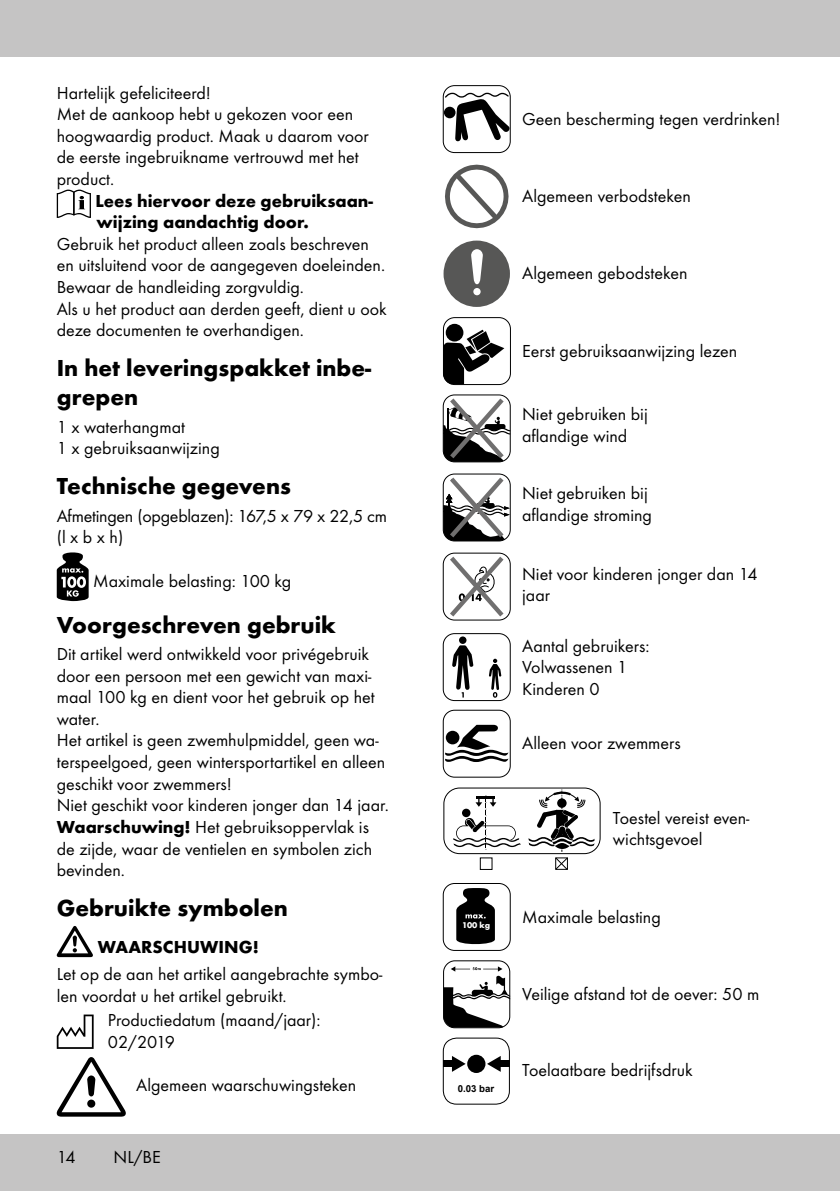
<style>
.page{position:relative;width:840px;height:1191px;background:#fff}
.page>*{position:absolute;margin:0;border:0;box-sizing:border-box;transform-origin:0 0}
.t1{font:700 24px/28.8px "Futura TOT";color:#000}
.t2{font:18px/21.6px "Futura TOT Boo";color:#000}
.t3{font:700 18px/21.6px "Futura TOT";color:#000}
.t4{font:700 9.6px "Arial";color:#000}
.t5{font:700 8.6px "Futura TOT";color:#fff}
.s1{font-family:"Futura TOT";font-weight:700}
</style>
<div class="page">
<div style="left:0;top:1134px;width:839px;height:57px;background:#c5c4c4"></div>
<div style="left:0;top:0;width:839px;height:57px;background:#c5c4c4"></div>
<svg style="left:57px;top:190px;width:34px;height:28px"></svg>
<svg style="left:57px;top:552px;width:32px;height:49px"></svg>
<svg style="left:57px;top:926px;width:36px;height:31px"></svg>
<svg style="left:57px;top:1014px;width:37px;height:35px"></svg>
<svg style="left:57px;top:1057px;width:69px;height:59px"></svg>
<div style="left:87px;top:1099px;width:8px;height:8px;background:#000;border-radius:50%"></div>
<div style="left:442px;top:85px;width:68px;height:68px;border:1px solid #000;border-radius:11px"></div>
<div style="left:443px;top:107px;width:12px;height:11px;background:#3c3c3c;border-radius:50%"></div>
<svg style="left:444px;top:92px;width:66px;height:51px"></svg>
<svg style="left:445px;top:164px;width:64px;height:65px"></svg>
<div style="left:443px;top:240px;width:66px;height:67px;background:#575756;border-radius:50%"></div>
<svg style="left:471px;top:249px;width:12px;height:35px"></svg>
<div style="left:473px;top:288px;width:7px;height:7px;background:#fff;border-radius:50%"></div>
<div style="left:443px;top:317px;width:67px;height:68px;border:1px solid #000;border-radius:11px"></div>
<div style="left:445px;top:324px;width:18px;height:17px;background:#000;border-radius:50%"></div>
<svg style="left:443px;top:330px;width:61px;height:54px"></svg>
<svg style="left:443px;top:394px;width:67px;height:68px"></svg>
<svg style="left:444px;top:474px;width:65px;height:67px"></svg>
<div style="left:442px;top:473px;width:68px;height:68px;border:1px solid #000;border-radius:11px"></div>
<div style="left:442px;top:553px;width:68px;height:67px;border:1px solid #000;border-radius:11px"></div>
<svg style="left:445px;top:552px;width:63px;height:68px"></svg>
<div style="left:442px;top:633px;width:68px;height:68px;border:1px solid #000;border-radius:11px"></div>
<div style="left:459px;top:636px;width:7px;height:8px;background:#000;border-radius:50%"></div>
<svg style="left:452px;top:645px;width:21px;height:52px"></svg>
<svg style="left:489px;top:658px;width:12px;height:39px"></svg>
<div style="left:442px;top:710px;width:68px;height:67px;border:1px solid #000;border-radius:11px"></div>
<svg style="left:443px;top:725px;width:65px;height:37px"></svg>
<svg style="left:453px;top:789px;width:146px;height:81px"></svg>
<svg style="left:461px;top:808px;width:9px;height:9px"></svg>
<div style="left:443px;top:787px;width:157px;height:67px;border:1px solid #000;border-radius:16px"></div>
<div style="left:442px;top:883px;width:68px;height:67px;border:1px solid #000;border-radius:11px"></div>
<svg style="left:456px;top:888px;width:38px;height:57px;background:#2e2e2e"></svg>
<div style="left:443px;top:960px;width:67px;height:68px;border:1px solid #000;border-radius:11px"></div>
<svg style="left:443px;top:966px;width:67px;height:61px"></svg>
<div style="left:442px;top:1037px;width:67px;height:67px;border:1px solid #000;border-radius:13px"></div>
<div style="left:442px;top:1060px;width:16px;height:7px;background:#000"></div>
<svg style="left:452px;top:1056px;width:13px;height:15px"></svg>
<div style="left:493px;top:1060px;width:16px;height:7px;background:#000"></div>
<svg style="left:487px;top:1056px;width:13px;height:15px"></svg>
<div style="left:467px;top:1054px;width:18px;height:19px;background:#000;border-radius:50%"></div>
<p class="t2" style="left:57px;top:82px;width:313px">Hartelijk gefeliciteerd!<br>Met de aankoop hebt u gekozen voor een hoogwaardig product. Maak u daarom voor de eerste ingebruikname vertrouwd met het product.</p>
<p class="t3" style="left:95px;top:189px;width:279px">Lees hiervoor deze gebruiksaan&shy;wijzing aandachtig door.</p>
<p class="t2" style="left:57px;top:233px;width:331px">Gebruik het product alleen zoals beschreven en uitsluitend voor de aangegeven doeleinden.<br>Bewaar de handleiding zorgvuldig.<br>Als u het product aan derden geeft, dient u ook deze documenten te overhandigen.</p>
<h1 class="t1" style="left:57px;top:353px;width:316px">In het leveringspakket inbe&shy;grepen</h1>
<p class="t2" style="left:57px;top:415px;width:164px">1 x waterhangmat<br>1 x gebruiksaanwijzing</p>
<h1 class="t1" style="left:57px;top:471px;width:235px">Technische gegevens</h1>
<p class="t2" style="left:57px;top:504px;width:331px">Afmetingen (opgeblazen): 167,5 x 79 x 22,5 cm (l x b x h)</p>
<p class="t2" style="left:93px;top:570px;width:199px">Maximale belasting: 100 kg</p>
<h1 class="t1" style="left:57px;top:610px;width:280px">Voorgeschreven gebruik</h1>
<p class="t2" style="left:57px;top:643px;width:333px">Dit artikel werd ontwikkeld voor privégebruik door een persoon met een gewicht van maxi&shy;maal 100 kg en dient voor het gebruik op het water.<br>Het artikel is geen zwemhulpmiddel, geen wa&shy;terspeelgoed, geen wintersportartikel en alleen geschikt voor zwemmers!<br>Niet geschikt voor kinderen jonger dan 14 jaar.<br><span class="s1">Waarschuwing!</span> Het gebruiksoppervlak is de zijde, waar de ventielen en symbolen zich bevinden.</p>
<h1 class="t1" style="left:57px;top:893px;width:232px">Gebruikte symbolen</h1>
<p class="t3" style="left:98px;top:935px;width:162px">WAARSCHUWING!</p>
<p class="t2" style="left:57px;top:963px;width:327px">Let op de aan het artikel aangebrachte symbo&shy;len voordat u het artikel gebruikt.</p>
<p class="t2" style="left:108px;top:1009px;width:214px">Productiedatum (maand/jaar):<br>02/2019</p>
<p class="t2" style="left:136px;top:1074px;width:221px">Algemeen waarschuwingsteken</p>
<p class="t2" style="left:57px;top:1146px;width:21px">14</p>
<p class="t2" style="left:113px;top:1146px;width:49px">NL/BE</p>
<p class="t5" style="left:462px;top:919px;width:29px">100 kg</p>
<p class="t4" style="left:457px;top:1081px;width:38px">0.03 bar</p>
<p class="t2" style="left:522px;top:108px;width:260px">Geen bescherming tegen verdrinken!</p>
<p class="t2" style="left:522px;top:185px;width:170px">Algemeen verbodsteken</p>
<p class="t2" style="left:522px;top:262px;width:167px">Algemeen gebodsteken</p>
<p class="t2" style="left:522px;top:340px;width:216px">Eerst gebruiksaanwijzing lezen</p>
<p class="t2" style="left:522px;top:403px;width:127px">Niet gebruiken bij aflandige wind</p>
<p class="t2" style="left:522px;top:482px;width:131px">Niet gebruiken bij aflandige stroming</p>
<p class="t2" style="left:522px;top:562px;width:237px">Niet voor kinderen jonger dan 14 jaar</p>
<p class="t2" style="left:522px;top:634px;width:129px">Aantal gebruikers:<br>Volwassenen 1<br>Kinderen 0</p>
<p class="t2" style="left:522px;top:732px;width:160px">Alleen voor zwemmers</p>
<p class="t2" style="left:612px;top:806px;width:138px">Toestel vereist even&shy;wichtsgevoel</p>
<p class="t2" style="left:522px;top:905px;width:140px">Maximale belasting</p>
<p class="t2" style="left:522px;top:983px;width:238px">Veilige afstand tot de oever: 50 m</p>
<p class="t2" style="left:522px;top:1059px;width:172px">Toelaatbare bedrijfsdruk</p>
</div>
